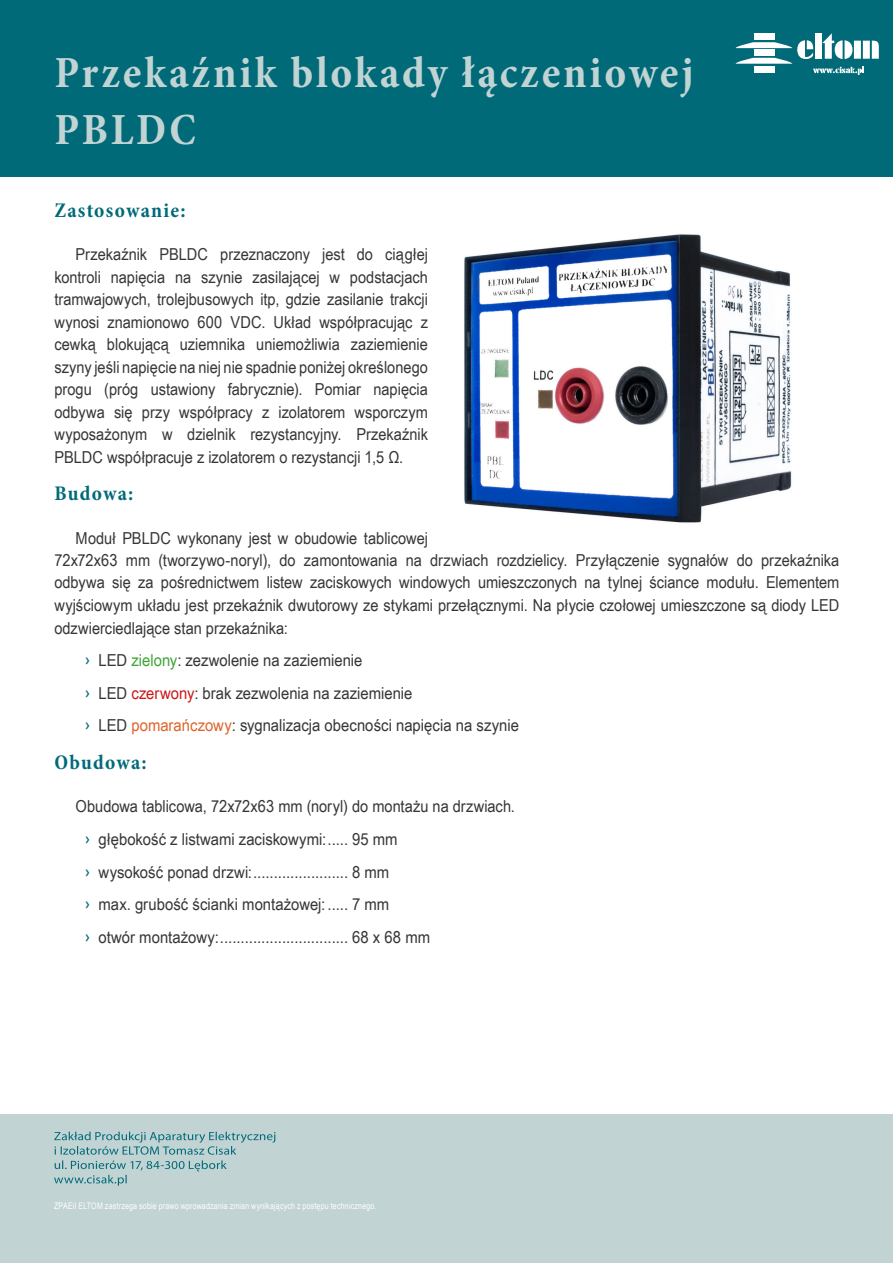
<style>
.page{position:relative;width:893px;height:1263px;background:#fff}
.page>*{position:absolute;margin:0;border:0;box-sizing:border-box;transform-origin:0 0}
.t1{font:700 condensed 45px/57px "Minion Pro";letter-spacing:.06em;color:#c1d3d3}
.t2{font:700 condensed 21px "Minion Pro";letter-spacing:.06em;color:#006a79}
.t3{font:16.5px/22.5px "Arial Narrow";color:#373636;scale:1.08 1}
.t4{font:16.5px/32.5px "Arial Narrow";color:#373636;scale:1.1 1}
.t5{font:9px "Arial Narrow";letter-spacing:.02em;color:#fff;scale:.96 1}
.s1{font-family:"Calibri";color:#006a79}
.s2{color:#3fa535}
.s3{color:#cd171a}
.s4{color:#dd652a}
</style>
<div class="page">
<div style="left:0;top:1114px;width:893px;height:149px;background:#c1d3d3"></div>
<svg style="left:54px;top:1131px;width:221px;height:55px"></svg>
<div style="left:0;top:0;width:893px;height:176px;background:#006a79"></div>
<svg style="left:736px;top:33px;width:143px;height:42px"></svg>
<img style="left:464px;top:234px;width:328px;height:289px">
<h1 class="t1" style="left:54px;top:44px;width:641px">Przekaźnik blokady łączeniowej<br>PBLDC</h1>
<p class="t2" style="left:54px;top:195px;width:133px">Zastosowanie:</p>
<p class="t3" style="left:54px;top:243px;width:347px;text-align:justify;text-indent:21px">Przekaźnik PBLDC przeznaczony jest do ciągłej kontroli napięcia na szynie zasilającej w podstacjach tramwajowych, trolejbusowych itp, gdzie zasilanie trakcji wynosi znamionowo 600 VDC. Układ współpracując z cewką blokującą uziemnika uniemożliwia zaziemienie szyny jeśli napięcie na niej nie spadnie poniżej określonego progu (próg ustawiony fabrycznie). Pomiar napięcia odbywa się przy współpracy z izolatorem wsporczym wyposażonym w dzielnik rezystancyjny. Przekaźnik PBLDC współpracuje z izolatorem o rezystancji 1,5 Ω.</p>
<p class="t2" style="left:54px;top:479px;width:81px">Budowa:</p>
<p class="t3" style="left:54px;top:526px;width:728px;text-indent:21px">Moduł PBLDC wykonany jest w obudowie tablicowej<br>72x72x63 mm (tworzywo-noryl), do zamontowania na drzwiach rozdzielicy. Przyłączenie sygnałów do przekaźnika odbywa się za pośrednictwem listew zaciskowych windowych umieszczonych na tylnej ściance modułu. Elementem wyjściowym układu jest przekaźnik dwutorowy ze stykami przełącznymi. Na płycie czołowej umieszczone są diody LED odzwierciedlające stan przekaźnika:</p>
<p class="t4" style="left:84px;top:643px;width:397px"><span class="s1">ͧ</span> LED <span class="s2">zielony</span>: zezwolenie na zaziemienie<br><span class="s1">ͧ</span> LED <span class="s3">czerwony</span>: brak zezwolenia na zaziemienie<br><span class="s1">ͧ</span> LED <span class="s4">pomarańczowy</span>: sygnalizacja obecności napięcia na szynie</p>
<p class="t2" style="left:54px;top:747px;width:94px">Obudowa:</p>
<p class="t3" style="left:84px;top:790px;width:400px;line-height:32.5px;text-indent:-8px">Obudowa tablicowa, 72x72x63 mm (noryl) do montażu na drzwiach. <span class="s1">ͧ</span> głębokość z listwami zaciskowymi:..... 95 mm<br><span class="s1">ͧ</span> wysokość ponad drzwi:....................... 8 mm<br><span class="s1">ͧ</span> max. grubość ścianki montażowej: ..... 7 mm<br><span class="s1">ͧ</span> otwór montażowy:............................... 68 x 68 mm</p>
<p class="t5" style="left:54px;top:1199px;width:337px">ZPAEiI ELTOM zastrzega sobie prawo wprowadzania zmian wynikających z postępu technicznego.</p>
</div>
